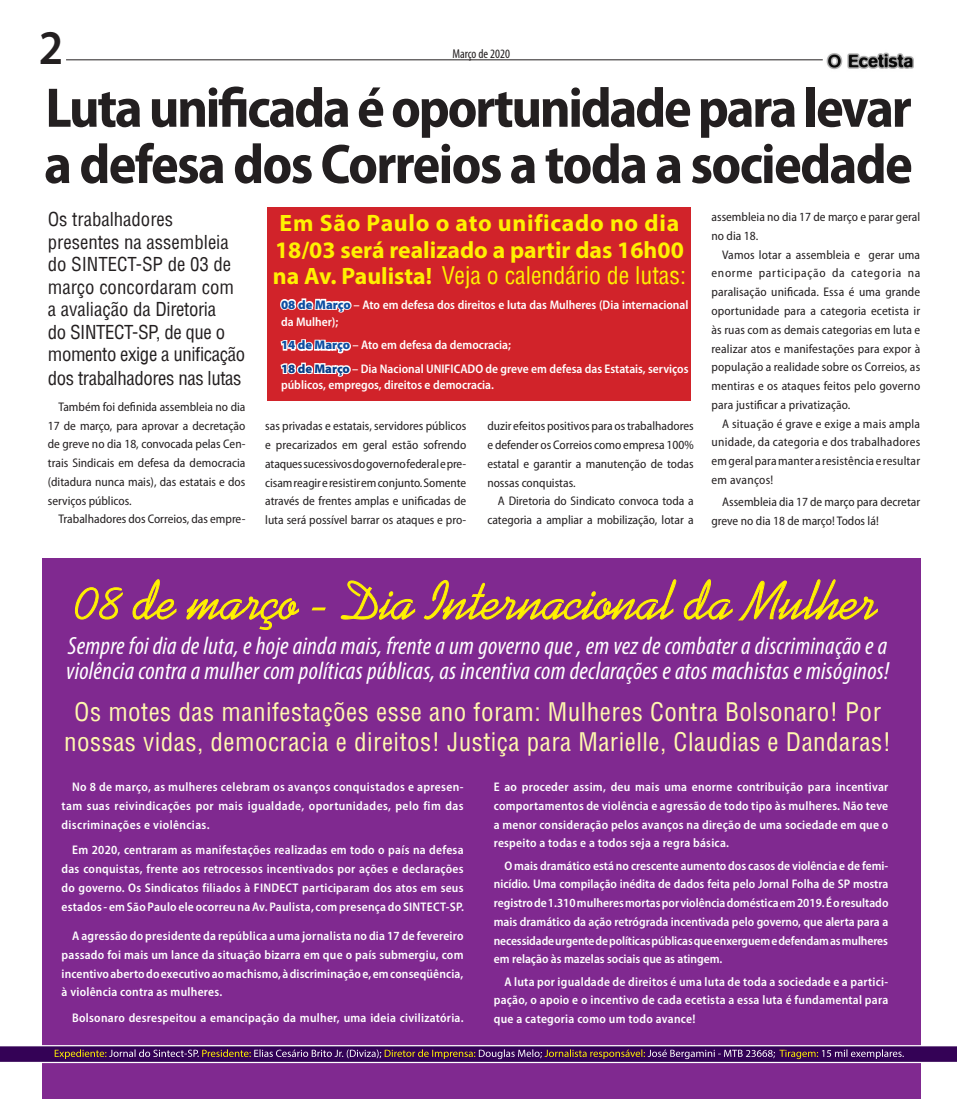
<style>
.page{position:relative;width:957px;height:1099px;background:#fff}
.page>*{position:absolute;margin:0;border:0;box-sizing:border-box;transform-origin:0 0}
.Título{font:700 semi-condensed 56.25px/56.2px "Myriad Pro";letter-spacing:-.04em;color:#231f20}
.Subtitulo{font:53.75px "Kaufmann BT";color:#fff101}
.Subtitulo-2{font:600 48.62px "Myriad Pro";color:#231f20;scale:.94 1}
.t1{font:italic condensed 25px/25px "Myriad Pro";letter-spacing:.01em;color:#fff}
.olho{font:25px/30px "Switzerland Condensed";letter-spacing:.02em;color:#fff8ae;text-align:center}
.Subtitulo-3{font:700 23.75px/26.2px "Myriad Pro";color:#fff101}
.olho-2{font:18.75px/22.8px "Switzerland Condensed";color:#231f20}
.t2{font:condensed 12.88px "Myriad Pro";color:#231f20}
.Corpo_do_texto{font:600 semi-condensed 12.5px/18.8px "Myriad Pro";letter-spacing:.015em;color:#fff;text-align:justify}
.Corpo_do_texto-2{font:semi-condensed 12.5px/18.8px "Myriad Pro";color:#231f20;text-align:justify}
.s1{font-family:"Switzerland Condensed";font-weight:400}
.s2{font-weight:900;font-stretch:normal;color:#0d4da1}
.s3{font-weight:900;font-stretch:normal;color:#083e89}
</style>
<div class="page">
<div style="left:42px;top:558px;width:878px;height:540px;background:#802990"></div>
<img style="left:826px;top:52px;width:88px;height:18px">
<hr style="left:66px;top:59px;width:757px;height:1px;background:#231f20">
<svg style="left:0;top:1045px;width:957px;height:18px;background:#633c73"></svg>
<svg style="left:75px;top:587px;width:48px;height:32px"></svg>
<svg style="left:132px;top:579px;width:45px;height:40px"></svg>
<svg style="left:186px;top:596px;width:113px;height:34px"></svg>
<svg style="left:312px;top:607px;width:14px;height:3px"></svg>
<svg style="left:340px;top:580px;width:75px;height:40px"></svg>
<svg style="left:423px;top:579px;width:253px;height:41px"></svg>
<svg style="left:683px;top:579px;width:195px;height:42px"></svg>
<div style="left:268px;top:207px;width:423px;height:193px;background:#d1232a"></div>
<svg style="left:279px;top:298px;width:74px;height:103px"></svg>
<p class="Subtitulo-2" style="left:39px;top:17px;width:28px">2</p>
<p class="t2" style="left:452px;top:46px;width:59px">Março de 2020</p>
<p class="Título" style="left:44px;top:80px;width:870px">Luta unificada é oportunidade para levar a defesa dos Correios a toda a sociedade</p>
<p class="olho-2" style="left:48px;top:207px;width:199px">Os trabalhadores presentes na assembleia do SINTECT-SP de 03 de março concordaram com a avaliação da Diretoria<br>do SINTECT-SP, de que o momento exige a unificação dos trabalhadores nas lutas</p>
<p class="Corpo_do_texto-2" style="left:48px;top:397px;width:199px;text-indent:11px">Também foi definida assembleia no dia 17 de março, para aprovar a decretação de greve no dia 18, convocada pelas Cen&shy;trais Sindicais em defesa da democracia (ditadura nunca mais), das estatais e dos serviços públicos.</p>
<p class="Corpo_do_texto-2" style="left:58px;top:510px;width:188px">Trabalhadores dos Correios, das empre-</p>
<p class="Corpo_do_texto-2" style="left:711px;top:208px;width:210px">assembleia no dia 17 de março e parar geral no dia 18.</p>
<p class="Corpo_do_texto-2" style="left:711px;top:245px;width:210px;text-indent:11px">Vamos lotar a assembleia e gerar uma enorme participação da categoria na paralisação unificada. Essa é uma grande oportunidade para a categoria ecetista ir às ruas com as demais categorias em luta e realizar atos e manifestações para expor à população a realidade sobre os Correios, as mentiras e os ataques feitos pelo governo para justificar a privatização.</p>
<p class="Corpo_do_texto-2" style="left:711px;top:414px;width:210px;text-indent:11px">A situação é grave e exige a mais ampla unidade, da categoria e dos trabalhadores em geral para manter a resistência e resultar em avanços!</p>
<p class="Corpo_do_texto-2" style="left:711px;top:493px;width:210px;text-indent:11px">Assembleia dia 17 de março para decretar greve no dia 18 de março! Todos lá!</p>
<p class="Subtitulo-3" style="left:273px;top:209px;width:414px">Em São Paulo o ato unificado no dia<br>18/03 será realizado a partir das 16h00 na Av. Paulista! <span class="s1">Veja o calendário de lutas:</span></p>
<p class="Corpo_do_texto" style="left:281px;top:296px;width:409px;line-height:17.5px"><span class="s2">08 de Março</span> – Ato em defesa dos direitos e luta das Mulheres (Dia internacional da Mulher);</p>
<p class="Corpo_do_texto" style="left:281px;top:336px;width:231px"><span class="s2">14 de Março</span> – Ato em defesa da democracia;</p>
<p class="Corpo_do_texto" style="left:281px;top:360px;width:409px;line-height:16.2px"><span class="s3">18 de Março</span> – Dia Nacional UNIFICADO de greve em defesa das Estatais, serviços públicos, empregos, direitos e democracia.</p>
<p class="Corpo_do_texto-2" style="left:265px;top:417px;width:203px">sas privadas e estatais, servidores públicos e precarizados em geral estão sofrendo ataques sucessivos do governo federal e pre&shy;cisam reagir e resistir em conjunto. Somente através de frentes amplas e unificadas de luta será possível barrar os ataques e pro-</p>
<p class="Corpo_do_texto-2" style="left:487px;top:417px;width:208px">duzir efeitos positivos para os trabalhadores e defender os Correios como empresa 100% estatal e garantir a manutenção de todas nossas conquistas.</p>
<p class="Corpo_do_texto-2" style="left:487px;top:492px;width:208px;text-align:right">A Diretoria do Sindicato convoca toda a categoria a ampliar a mobilização, lotar a</p>
<p class="Subtitulo" style="left:75px;top:570px;width:805px">08 de março - Dia Internacional da Mulher</p>
<p class="t1" style="left:66px;top:633px;width:824px">Sempre foi dia de luta, e hoje ainda mais, frente a um governo que , em vez de combater a discriminação e a violência contra a mulher com políticas públicas, as incentiva com declarações e atos machistas e misóginos!</p>
<p class="olho" style="left:64px;top:696px;width:828px">Os motes das manifestações esse ano foram: Mulheres Contra Bolsonaro! Por nossas vidas, democracia e direitos! Justiça para Marielle, Claudias e Dandaras!</p>
<p class="Corpo_do_texto" style="left:494px;top:777px;width:396px">E ao proceder assim, deu mais uma enorme contribuição para incentivar comportamentos de violência e agressão de todo tipo às mulheres. Não teve a menor consideração pelos avanços na direção de uma sociedade em que o respeito a todas e a todos seja a regra básica.</p>
<p class="Corpo_do_texto" style="left:494px;top:856px;width:396px;text-indent:11px">O mais dramático está no crescente aumento dos casos de violência e de femi&shy;nicídio. Uma compilação inédita de dados feita pelo Jornal Folha de SP mostra registro de 1.310 mulheres mortas por violência doméstica em 2019. É o resultado mais dramático da ação retrógrada incentivada pelo governo, que alerta para a necessidade urgente de políticas públicas que enxerguem e defendam as mulheres em relação às mazelas sociais que as atingem.</p>
<p class="Corpo_do_texto" style="left:494px;top:972px;width:396px;text-indent:11px">A luta por igualdade de direitos é uma luta de toda a sociedade e a partici&shy;pação, o apoio e o incentivo de cada ecetista a essa luta é fundamental para que a categoria como um todo avance!</p>
<p class="Corpo_do_texto" style="left:62px;top:777px;width:403px;text-indent:11px">No 8 de março, as mulheres celebram os avanços conquistados e apresen&shy;tam suas reivindicações por mais igualdade, oportunidades, pelo fim das discriminações e violências.</p>
<p class="Corpo_do_texto" style="left:62px;top:841px;width:404px;text-indent:11px">Em 2020, centraram as manifestações realizadas em todo o país na defesa das conquistas, frente aos retrocessos incentivados por ações e declarações do governo. Os Sindicatos filiados à FINDECT participaram dos atos em seus estados - em São Paulo ele ocorreu na Av. Paulista, com presença do SINTECT-SP.</p>
<p class="Corpo_do_texto" style="left:62px;top:926px;width:403px;text-indent:11px">A agressão do presidente da república a uma jornalista no dia 17 de fevereiro passado foi mais um lance da situação bizarra em que o país submergiu, com incentivo aberto do executivo ao machismo, à discriminação e, em conseqüência, à violência contra as mulheres.</p>
<p class="Corpo_do_texto" style="left:72px;top:1008px;width:393px">Bolsonaro desrespeitou a emancipação da mulher, uma ideia civilizatória.</p>
</div>
